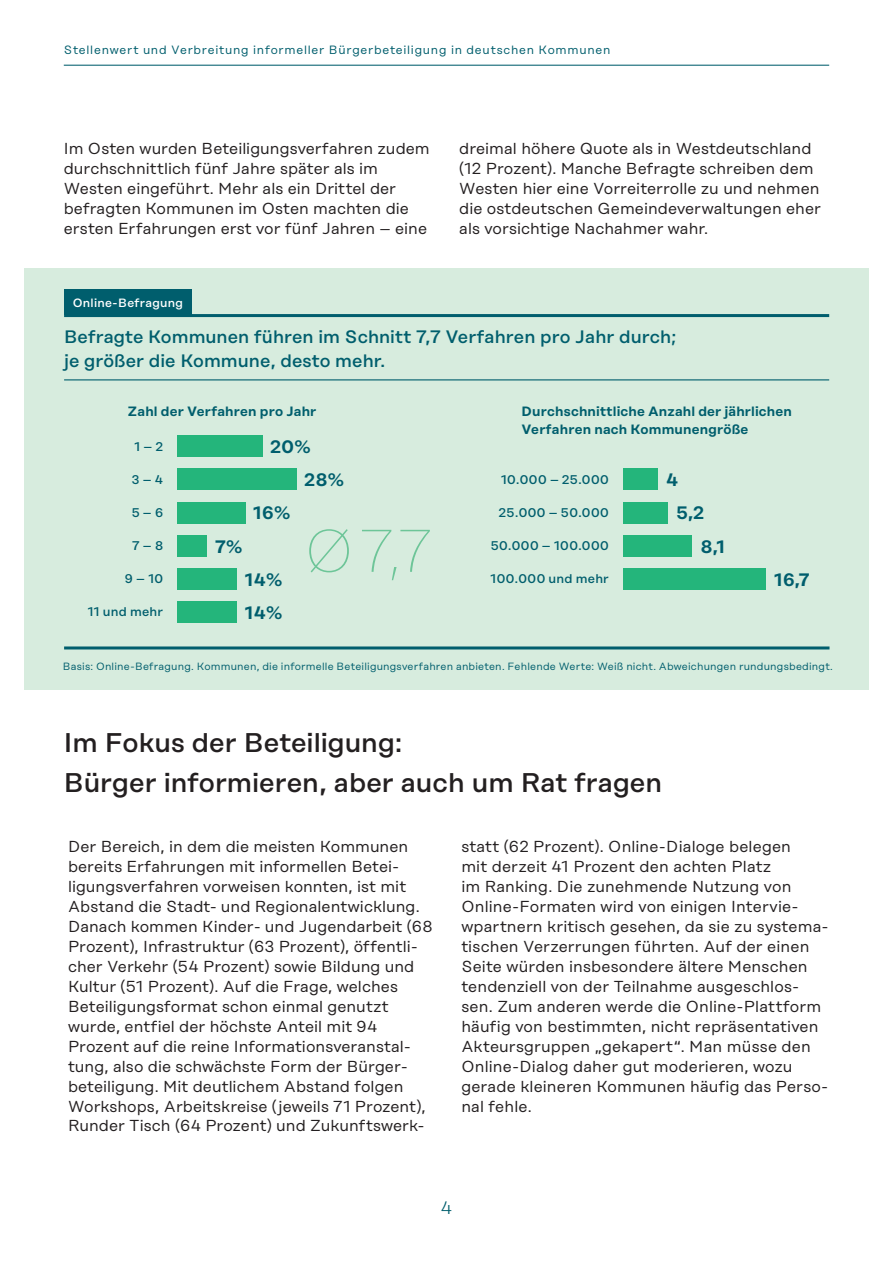
<style>
.page{position:relative;width:893px;height:1263px;background:#fff}
.page>*{position:absolute;margin:0;border:0;box-sizing:border-box;transform-origin:0 0}
.t1{font:100 60px "Rational Display";color:#6dc598}
.t2{font:500 27px/39.9px "Rational Display";color:#231f20}
.t3{font:500 18px/24px "Rational Display";letter-spacing:.005em;color:#005e6d}
.t4{font:600 18px/33px "Rational Display";letter-spacing:.02em;color:#005e6d}
.t5{font:300 18px "Rational Display";color:#005e6d}
.t6{font:15.9px/20px "Rational Display";letter-spacing:.005em;color:#231f20}
.t7{font:600 13.5px/18px "Rational Display";letter-spacing:.015em;color:#005e6d}
.t8{font:500 12.6px "Rational Display";letter-spacing:.04em;color:#005e6d}
.t9{font:500 12.6px "Rational Display";letter-spacing:.015em;color:#005e6d}
.t10{font:12px "Rational Display";letter-spacing:.065em;color:#005e6d}
.t11{font:500 12px "Rational Display";letter-spacing:.025em;color:#fff}
.t12{font:10.5px "Rational Display";letter-spacing:.015em;color:#005e6d}
</style>
<div class="page">
<hr style="left:64px;top:65px;width:765px;height:1px;background:#005e6d">
<div style="left:0;top:268px;width:880px;height:422px;background:#d7ecde"></div>
<div style="left:64px;top:290px;width:128px;height:25px;background:#005e6d"></div>
<hr style="left:64px;top:314px;width:765px;height:3px;background:#005e6d">
<hr style="left:64px;top:379px;width:765px;height:1px;background:#005e6d">
<div style="left:177px;top:568px;width:60px;height:22px;background:#24b57b"></div>
<hr style="left:64px;top:646px;width:765px;height:3px;background:#005e6d">
<div style="left:177px;top:436px;width:85px;height:21px;background:#24b57b"></div>
<div style="left:177px;top:469px;width:119px;height:21px;background:#24b57b"></div>
<div style="left:177px;top:535px;width:30px;height:21px;background:#24b57b"></div>
<div style="left:177px;top:502px;width:68px;height:21px;background:#24b57b"></div>
<div style="left:177px;top:601px;width:60px;height:22px;background:#24b57b"></div>
<div style="left:623px;top:568px;width:142px;height:22px;background:#24b57b"></div>
<div style="left:623px;top:469px;width:34px;height:21px;background:#24b57b"></div>
<div style="left:623px;top:535px;width:69px;height:21px;background:#24b57b"></div>
<div style="left:623px;top:502px;width:45px;height:21px;background:#24b57b"></div>
<div style="left:0;top:0;width:893px;height:1263px;border:24px solid #fff"></div>
<p class="t10" style="left:64px;top:43px;width:548px">Stellenwert und Verbreitung informeller Bürgerbeteiligung in deutschen Kommunen</p>
<p class="t6" style="left:64px;top:138px;width:368px">Im Osten wurden Beteiligungsverfahren zudem durchschnittlich fünf Jahre später als im Westen eingeführt. Mehr als ein Drittel der befragten Kommunen im Osten machten die ersten Erfahrungen erst vor fünf Jahren – eine</p>
<p class="t6" style="left:459px;top:138px;width:363px">dreimal höhere Quote als in Westdeutschland (12 Prozent). Manche Befragte schreiben dem Westen hier eine Vorreiterrolle zu und nehmen die ostdeutschen Gemeindeverwaltungen eher als vorsichtige Nachahmer wahr.</p>
<p class="t11" style="left:73px;top:296px;width:112px">Online-Befragung</p>
<p class="t3" style="left:64px;top:324px;width:614px">Befragte Kommunen führen im Schnitt 7,7 Verfahren pro Jahr durch; je größer die Kommune, desto mehr.</p>
<p class="t7" style="left:128px;top:402px;width:190px">Zahl der Verfahren pro Jahr</p>
<p class="t8" style="left:135px;top:439px;width:30px">1 – 2</p>
<p class="t8" style="left:132px;top:472px;width:33px">3 – 4</p>
<p class="t8" style="left:132px;top:505px;width:33px">5 – 6</p>
<p class="t8" style="left:132px;top:538px;width:32px">7 – 8</p>
<p class="t8" style="left:125px;top:571px;width:40px">9 – 10</p>
<p class="t8" style="left:88px;top:604px;width:77px">11 und mehr</p>
<p class="t4" style="left:271px;top:430px;width:42px">20%</p>
<p class="t4" style="left:215px;top:530px;width:29px">7%</p>
<p class="t4" style="left:253px;top:496px;width:39px">16%</p>
<p class="t4" style="left:245px;top:563px;width:39px">14%<br>14%</p>
<p class="t4" style="left:305px;top:463px;width:41px">28%</p>
<h1 class="t1" style="left:306px;top:518px;width:127px">Ø 7,7</h1>
<p class="t7" style="left:522px;top:402px;width:272px">Durchschnittliche Anzahl der jährlichen<br>Verfahren nach Kommunengröße</p>
<p class="t8" style="left:501px;top:472px;width:109px">10.000 – 25.000</p>
<p class="t8" style="left:499px;top:505px;width:111px">25.000 – 50.000</p>
<p class="t8" style="left:491px;top:538px;width:120px">50.000 – 100.000</p>
<p class="t9" style="left:490px;top:571px;width:120px">100.000 und mehr</p>
<p class="t4" style="left:666px;top:463px;width:13px">4</p>
<p class="t4" style="left:701px;top:496px;width:26px;line-height:34px;text-indent:-24px">5,2<br>8,1</p>
<p class="t4" style="left:774px;top:563px;width:37px">16,7</p>
<p class="t12" style="left:63px;top:660px;width:772px">Basis: Online-Befragung. Kommunen, die informelle Beteiligungsverfahren anbieten. Fehlende Werte: Weiß nicht. Abweichungen rundungsbedingt.</p>
<h2 class="t2" style="left:64px;top:723px;width:600px">Im Fokus der Beteiligung:<br>Bürger informieren, aber auch um Rat fragen</h2>
<p class="t6" style="left:68px;top:836px;width:366px">Der Bereich, in dem die meisten Kommunen bereits Erfahrungen mit informellen Betei&shy;ligungsverfahren vorweisen konnten, ist mit Abstand die Stadt- und Regionalentwicklung.<br>Danach kommen Kinder- und Jugendarbeit (68<br>Prozent), Infrastruktur (63 Prozent), öffentli&shy;cher Verkehr (54 Prozent) sowie Bildung und Kultur (51 Prozent). Auf die Frage, welches Beteiligungsformat schon einmal genutzt wurde, entfiel der höchste Anteil mit 94<br>Prozent auf die reine Informationsveranstal&shy;tung, also die schwächste Form der Bürger&shy;beteiligung. Mit deutlichem Abstand folgen Workshops, Arbeitskreise (jeweils 71 Prozent), Runder Tisch (64 Prozent) und Zukunftswerk-</p>
<p class="t6" style="left:461px;top:836px;width:369px">statt (62 Prozent). Online-Dialoge belegen<br>mit derzeit 41 Prozent den achten Platz<br>im Ranking. Die zunehmende Nutzung von Online-Formaten wird von einigen Intervie&shy;wpartnern kritisch gesehen, da sie zu systema&shy;tischen Verzerrungen führten. Auf der einen Seite würden insbesondere ältere Menschen tendenziell von der Teilnahme ausgeschlos&shy;sen. Zum anderen werde die Online-Plattform häufig von bestimmten, nicht repräsentativen Akteursgruppen „gekapert“. Man müsse den Online-Dialog daher gut moderieren, wozu gerade kleineren Kommunen häufig das Perso&shy;nal fehle.</p>
<p class="t5" style="left:441px;top:1197px;width:13px">4</p>
</div>
